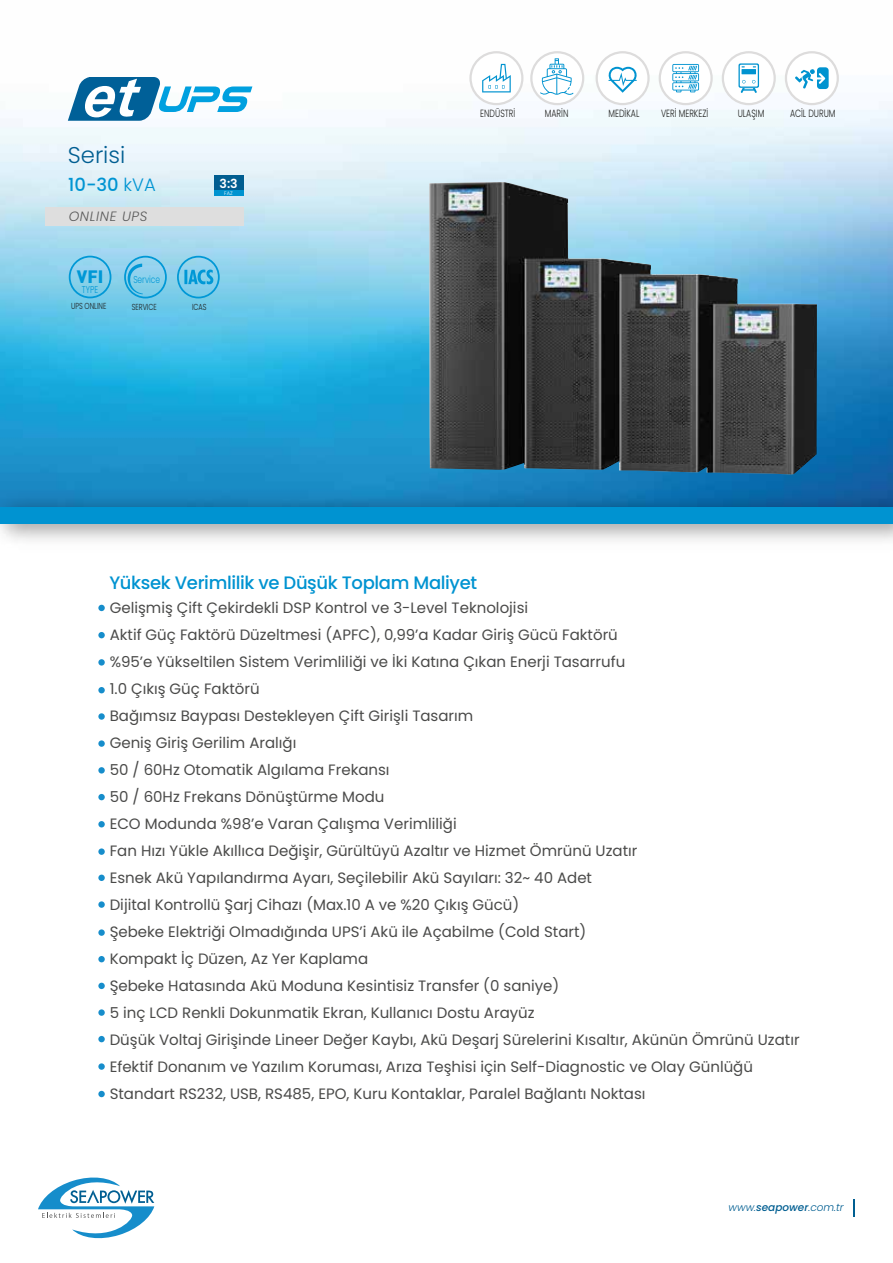
<style>
.page{position:relative;width:893px;height:1263px;background:#fff}
.page>*{position:absolute;margin:0;border:0;box-sizing:border-box;transform-origin:0 0}
.t1{font:300 22.8px "Poppins";color:#005e91}
.t2{font:500 18px "Poppins";letter-spacing:-.02em;color:#0093d1}
.t3{font:500 18px "Poppins";color:#0094d2}
.t4{font:900 17.55px "DI Nbek";color:#0098d6}
.t5{font:15px/27px "Poppins";color:#4a4a49}
.t6{font:italic 300 13.5px "Poppins";letter-spacing:.05em;color:#5a5a5a}
.t7{font:600 12.45px "Poppins";color:#fff}
.t8{font:300 10.5px "Poppins";color:#1d1d1b;scale:.75 1}
.t9{font:italic 300 10.5px "Poppins";color:#005e91}
.t10{font:300 10.05px "Poppins";color:#0098d6;scale:.75 1}
.t11{font:300 8.7px "Poppins";color:#1d1d1b;scale:.75 1}
.t12{font:300 5.1px "Poppins";color:#fff}
.s1{font-weight:300}
.s2{font-weight:500}
</style>
<div class="page">
<img style="left:0;top:51px;width:893px;height:435px">
<svg style="left:853px;top:1199px;width:2px;height:17px"></svg>
<div style="left:98px;top:605px;width:7px;height:6px;background:#168dcb;border-radius:50%"></div>
<div style="left:98px;top:659px;width:7px;height:7px;background:#168dcb;border-radius:50%"></div>
<div style="left:98px;top:632px;width:7px;height:6px;background:#168dcb;border-radius:50%"></div>
<div style="left:98px;top:687px;width:7px;height:6px;background:#168dcb;border-radius:50%"></div>
<svg style="left:98px;top:713px;width:7px;height:7px"></svg>
<svg style="left:98px;top:740px;width:7px;height:7px"></svg>
<div style="left:98px;top:767px;width:7px;height:6px;background:#168dcb;border-radius:50%"></div>
<div style="left:98px;top:794px;width:7px;height:6px;background:#168dcb;border-radius:50%"></div>
<div style="left:98px;top:821px;width:7px;height:6px;background:#168dcb;border-radius:50%"></div>
<div style="left:98px;top:848px;width:7px;height:7px;background:#168dcb;border-radius:50%"></div>
<div style="left:98px;top:875px;width:7px;height:6px;background:#168dcb;border-radius:50%"></div>
<svg style="left:98px;top:901px;width:7px;height:7px"></svg>
<div style="left:98px;top:929px;width:7px;height:7px;background:#168dcb;border-radius:50%"></div>
<div style="left:98px;top:956px;width:7px;height:6px;background:#168dcb;border-radius:50%"></div>
<div style="left:98px;top:983px;width:7px;height:6px;background:#168dcb;border-radius:50%"></div>
<svg style="left:98px;top:1009px;width:7px;height:7px"></svg>
<div style="left:98px;top:1036px;width:7px;height:6px;background:#168dcb;border-radius:50%"></div>
<svg style="left:98px;top:1063px;width:7px;height:7px"></svg>
<div style="left:98px;top:1091px;width:7px;height:6px;background:#168dcb;border-radius:50%"></div>
<div style="left:214px;top:175px;width:29px;height:15px;background:#005d90"></div>
<div style="left:214px;top:190px;width:29px;height:6px;background:#0093d0"></div>
<div style="left:45px;top:207px;width:198px;height:19px;background:#dedede"></div>
<div style="left:659px;top:51px;width:54px;height:54px;background:#dddcdc;border-radius:50%"></div>
<div style="left:661px;top:53px;width:49px;height:50px;background:#fff;border-radius:50%"></div>
<svg style="left:672px;top:64px;width:27px;height:28px"></svg>
<div style="left:596px;top:51px;width:54px;height:54px;background:#dddcdc;border-radius:50%"></div>
<div style="left:598px;top:53px;width:49px;height:50px;background:#fff;border-radius:50%"></div>
<svg style="left:608px;top:67px;width:29px;height:26px"></svg>
<div style="left:722px;top:51px;width:54px;height:54px;background:#dddcdc;border-radius:50%"></div>
<div style="left:724px;top:53px;width:50px;height:50px;background:#fff;border-radius:50%"></div>
<svg style="left:739px;top:63px;width:20px;height:30px"></svg>
<div style="left:785px;top:51px;width:54px;height:54px;background:#dddcdc;border-radius:50%"></div>
<div style="left:787px;top:53px;width:50px;height:50px;background:#fff;border-radius:50%"></div>
<svg style="left:795px;top:67px;width:34px;height:22px"></svg>
<div style="left:469px;top:51px;width:54px;height:54px;background:#dddcdc;border-radius:50%"></div>
<div style="left:472px;top:53px;width:49px;height:50px;background:#fff;border-radius:50%"></div>
<svg style="left:482px;top:64px;width:29px;height:28px"></svg>
<div style="left:530px;top:51px;width:54px;height:54px;background:#dddcdc;border-radius:50%"></div>
<div style="left:532px;top:53px;width:50px;height:50px;background:#fff;border-radius:50%"></div>
<svg style="left:540px;top:58px;width:33px;height:37px"></svg>
<svg style="left:69px;top:256px;width:42px;height:42px;background:#79c9e8"></svg>
<svg style="left:124px;top:256px;width:43px;height:42px;background:#71c6e7"></svg>
<svg style="left:177px;top:256px;width:43px;height:42px;background:#65c2e5"></svg>
<svg style="left:38px;top:1177px;width:116px;height:62px"></svg>
<img style="left:429px;top:182px;width:388px;height:292px">
<img style="left:0;top:486px;width:893px;height:55px">
<div style="left:0;top:507px;width:893px;height:17px;background:#0093d1"></div>
<svg style="left:68px;top:77px;width:184px;height:44px"></svg>
<h1 class="t1" style="left:68px;top:142px;width:59px">Serisi</h1>
<p class="t3" style="left:68px;top:174px;width:89px">10-30 <span class="s1">kVA</span></p>
<p class="t6" style="left:69px;top:209px;width:80px">ONLINE UPS</p>
<p class="t4" style="left:77px;top:265px;width:28px">VFI</p>
<p class="t10" style="left:82px;top:283px;width:23px">TYPE</p>
<p class="t11" style="left:71px;top:301px;width:49px">UPS ONLINE</p>
<p class="t10" style="left:133px;top:274px;width:37px">Service</p>
<p class="t11" style="left:132px;top:301px;width:35px">SERVICE</p>
<p class="t7" style="left:220px;top:176px;width:20px">3:3</p>
<p class="t12" style="left:224px;top:190px;width:10px">FAZ</p>
<p class="t11" style="left:192px;top:301px;width:21px">ICAS</p>
<p class="t8" style="left:480px;top:108px;width:48px">ENDÜSTRİ</p>
<p class="t8" style="left:545px;top:108px;width:33px">MARİN</p>
<p class="t8" style="left:609px;top:108px;width:43px">MEDİKAL</p>
<p class="t8" style="left:661px;top:108px;width:64px">VERİ MERKEZİ</p>
<p class="t8" style="left:738px;top:108px;width:37px">ULAŞIM</p>
<p class="t8" style="left:790px;top:108px;width:62px">ACİL DURUM</p>
<p class="t2" style="left:109px;top:572px;width:369px">Yüksek Verimlilik ve Düşük Toplam Maliyet</p>
<p class="t5" style="left:110px;top:594px;width:691px">Gelişmiş Çift Çekirdekli DSP Kontrol ve 3-Level Teknolojisi<br>Aktif Güç Faktörü Düzeltmesi (APFC), 0,99’a Kadar Giriş Gücü Faktörü<br>%95’e Yükseltilen Sistem Verimliliği ve İki Katına Çıkan Enerji Tasarrufu<br>1.0 Çıkış Güç Faktörü<br>Bağımsız Baypası Destekleyen Çift Girişli Tasarım<br>Geniş Giriş Gerilim Aralığı<br>50 / 60Hz Otomatik Algılama Frekansı<br>50 / 60Hz Frekans Dönüştürme Modu<br>ECO Modunda %98’e Varan Çalışma Verimliliği<br>Fan Hızı Yükle Akıllıca Değişir, Gürültüyü Azaltır ve Hizmet Ömrünü Uzatır<br>Esnek Akü Yapılandırma Ayarı, Seçilebilir Akü Sayıları: 32~ 40 Adet<br>Dijital Kontrollü Şarj Cihazı (Max.10 A ve %20 Çıkış Gücü)<br>Şebeke Elektriği Olmadığında UPS’i Akü ile Açabilme (Cold Start)<br>Kompakt İç Düzen, Az Yer Kaplama<br>Şebeke Hatasında Akü Moduna Kesintisiz Transfer (0 saniye)<br>5 inç LCD Renkli Dokunmatik Ekran, Kullanıcı Dostu Arayüz<br>Düşük Voltaj Girişinde Lineer Değer Kaybı, Akü Deşarj Sürelerini Kısaltır, Akünün Ömrünü Uzatır Efektif Donanım ve Yazılım Koruması, Arıza Teşhisi için Self-Diagnostic ve Olay Günlüğü Standart RS232, USB, RS485, EPO, Kuru Kontaklar, Paralel Bağlantı Noktası</p>
<p class="t9" style="left:729px;top:1201px;width:117px">www.<span class="s2">seapower</span>.com.tr</p>
</div>
